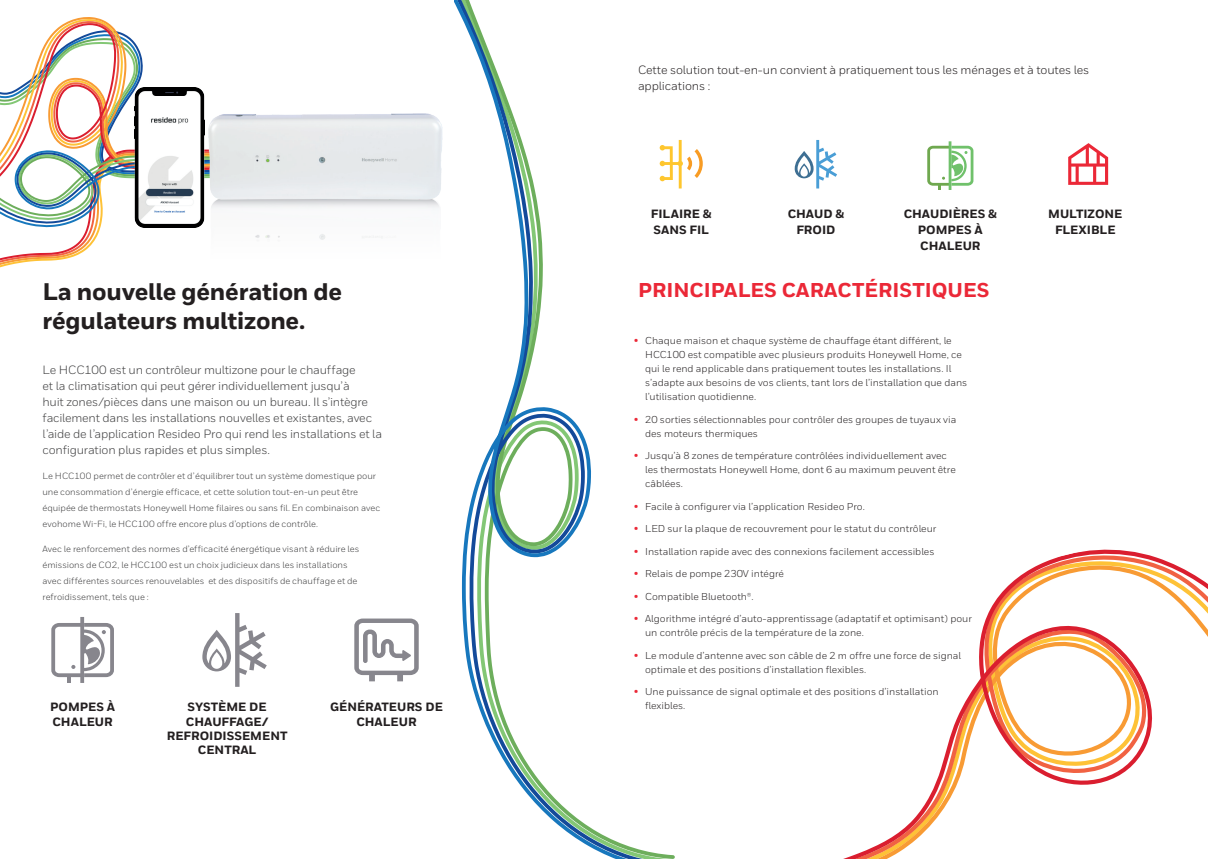
<style>
.page{position:relative;width:1208px;height:859px;background:#fff}
.page>*{position:absolute;margin:0;border:0;box-sizing:border-box;transform-origin:0 0}
.t1{font:800 24px/28.8px "Honeywell Sans";letter-spacing:-.01em;color:#231f20}
.t2{font:800 20px "Honeywell Sans";color:#eb2837}
.Body__9_14_pt{font:12px/16px "Honeywell Sans";letter-spacing:-.015em;color:#3e3e3f}
.t3{font:800 12px/14.4px "Honeywell Sans";color:#231f20;text-align:center}
.t4{font:12px/16px "Honeywell Sans";letter-spacing:-.01em;color:#231f20}
.t5{font:10px/14px "Honeywell Sans";color:#231f20}
.Body__9_14_pt-2{font:9px/16px "Honeywell Sans";color:#3e3e3f}
.s1{font-size:11px;color:#eb2837}
</style>
<div class="page">
<svg style="left:0;top:228px;width:100px;height:40px"></svg>
<svg style="left:0;top:22px;width:205px;height:127px"></svg>
<svg style="left:0;top:149px;width:439px;height:79px"></svg>
<svg style="left:843px;top:549px;width:365px;height:310px"></svg>
<svg style="left:675px;top:140px;width:28px;height:48px"></svg>
<svg style="left:794px;top:140px;width:43px;height:48px"></svg>
<svg style="left:354px;top:618px;width:65px;height:63px"></svg>
<svg style="left:455px;top:0;width:220px;height:859px"></svg>
<svg style="left:202px;top:613px;width:65px;height:74px"></svg>
<hr style="left:948px;top:141px;width:3px;height:49px;background:#70c16b">
<svg style="left:927px;top:144px;width:46px;height:46px"></svg>
<svg style="left:80px;top:617px;width:4px;height:4px"></svg>
<svg style="left:51px;top:621px;width:63px;height:62px"></svg>
<svg style="left:1068px;top:143px;width:40px;height:42px"></svg>
<img style="left:204px;top:110px;width:239px;height:94px">
<div style="left:132px;top:191px;width:75px;height:71px;background:#fff"></div>
<img style="left:135px;top:87px;width:69px;height:140px">
<p class="t1" style="left:43px;top:278px;width:301px">La nouvelle génération de régulateurs multizone.</p>
<p class="Body__9_14_pt" style="left:43px;top:362px;width:341px">Le HCC100 est un contrôleur multizone pour le chauffage<br>et la climatisation qui peut gérer individuellement jusqu’à<br>huit zones/pièces dans une maison ou un bureau. Il s’intègre facilement dans les installations nouvelles et existantes, avec l’aide de l’application Resideo Pro qui rend les installations et la configuration plus rapides et plus simples.</p>
<p class="Body__9_14_pt-2" style="left:43px;top:468px;width:339px">Le HCC100 permet de contrôler et d’équilibrer tout un système domestique pour une consommation d’énergie efficace, et cette solution tout-en-un peut être équipée de thermostats Honeywell Home filaires ou sans fil. En combinaison avec evohome Wi-Fi, le HCC100 offre encore plus d’options de contrôle.</p>
<p class="Body__9_14_pt-2" style="left:43px;top:541px;width:318px">Avec le renforcement des normes d’efficacité énergétique visant à réduire les émissions de CO2, le HCC100 est un choix judicieux dans les installations avec différentes sources renouvelables et des dispositifs de chauffage et de refroidissement, tels que :</p>
<p class="t3" style="left:50px;top:700px;width:67px;text-align:left">POMPES À<br>CHALEUR</p>
<p class="t3" style="left:330px;top:700px;width:114px">GÉNÉRATEURS DE<br>CHALEUR</p>
<p class="t3" style="left:167px;top:700px;width:122px">SYSTÈME DE<br>CHAUFFAGE/<br>REFROIDISSEMENT<br>CENTRAL</p>
<p class="t4" style="left:638px;top:62px;width:453px">Cette solution tout-en-un convient à pratiquement tous les ménages et à toutes les applications :</p>
<p class="t3" style="left:651px;top:206px;width:62px;line-height:16px;text-align:left">FILAIRE &amp;<br>SANS FIL</p>
<p class="t3" style="left:787px;top:206px;width:58px;line-height:16px">CHAUD &amp;<br>FROID</p>
<p class="t3" style="left:903px;top:207px;width:95px">CHAUDIÈRES &amp;</p>
<p class="t3" style="left:917px;top:222px;width:67px;line-height:16px;text-align:left">POMPES À<br>CHALEUR</p>
<p class="t2" style="left:638px;top:278px;width:353px">PRINCIPALES CARACTÉRISTIQUES</p>
<p class="t5" style="left:645px;top:334px;width:324px;text-indent:-11px"><span class="s1">•</span> Chaque maison et chaque système de chauffage étant différent, le HCC100 est compatible avec plusieurs produits Honeywell Home, ce qui le rend applicable dans pratiquement toutes les installations. Il s’adapte aux besoins de vos clients, tant lors de l’installation que dans l’utilisation quotidienne.</p>
<p class="t5" style="left:645px;top:412px;width:313px;text-indent:-11px"><span class="s1">•</span> 20 sorties sélectionnables pour contrôler des groupes de tuyaux via des moteurs thermiques</p>
<p class="t5" style="left:645px;top:449px;width:312px;text-indent:-11px"><span class="s1">•</span> Jusqu’à 8 zones de température contrôlées individuellement avec les thermostats Honeywell Home, dont 6 au maximum peuvent être câblées.</p>
<p class="t5" style="left:634px;top:499px;width:232px"><span class="s1">•</span> Facile à configurer via l’application Resideo Pro.</p>
<p class="t5" style="left:634px;top:522px;width:304px"><span class="s1">•</span> LED sur la plaque de recouvrement pour le statut du contrôleur</p>
<p class="t5" style="left:634px;top:544px;width:302px"><span class="s1">•</span> Installation rapide avec des connexions facilement accessibles</p>
<p class="t5" style="left:634px;top:567px;width:152px"><span class="s1">•</span> Relais de pompe 230V intégré</p>
<p class="t5" style="left:634px;top:589px;width:121px"><span class="s1">•</span> Compatible Bluetooth®.</p>
<p class="t5" style="left:645px;top:612px;width:328px;text-indent:-11px"><span class="s1">•</span> Algorithme intégré d’auto-apprentissage (adaptatif et optimisant) pour un contrôle précis de la température de la zone.</p>
<p class="t5" style="left:645px;top:648px;width:317px;text-indent:-11px"><span class="s1">•</span> Le module d’antenne avec son câble de 2 m offre une force de signal optimale et des positions d’installation flexibles.</p>
<p class="t5" style="left:645px;top:685px;width:295px;text-indent:-11px"><span class="s1">•</span> Une puissance de signal optimale et des positions d’installation flexibles.</p>
<p class="t3" style="left:1048px;top:206px;width:76px;line-height:16px">MULTIZONE<br>FLEXIBLE</p>
</div>
